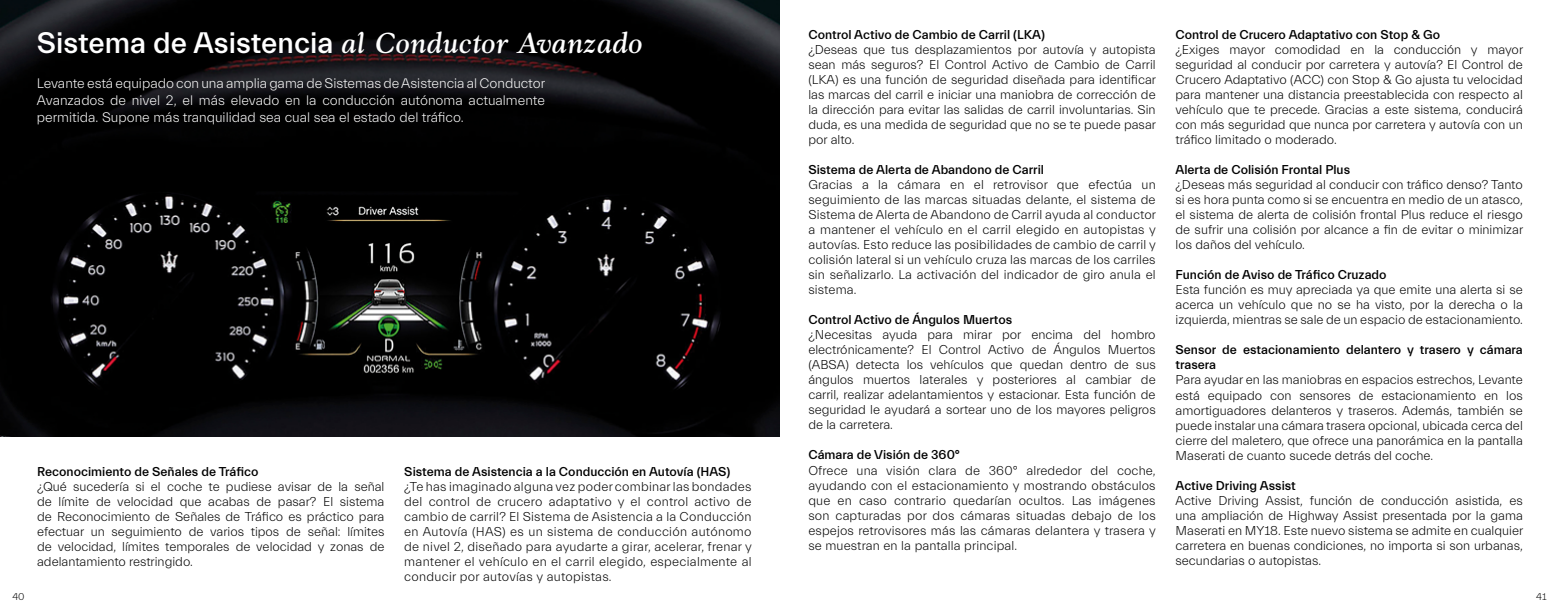
<style>
.page{position:relative;width:1560px;height:610px;background:#fff}
.page>*{position:absolute;margin:0;border:0;box-sizing:border-box;transform-origin:0 0}
.t1{font:500 30px "Everett";color:#fff}
.t2{font:300 14px/16.8px "Everett";color:#fff;text-align:justify}
.t3{font:300 13px/15px "Everett";color:#000;text-align:justify}
.t4{font:500 13px/15px "Everett";color:#000}
.t5{font:300 10px "Everett";color:#000}
.s1{font-family:"Anko";font-style:italic}
</style>
<div class="page">
<img style="left:0;top:0;width:780px;height:437px">
<h1 class="t1" style="left:37px;top:27px;width:606px">Sistema de Asistencia <span class="s1">al Conductor Avanzado</span></h1>
<p class="t2" style="left:37px;top:75px;width:510px">Levante está equipado con una amplia gama de Sistemas de Asistencia al Conductor Avanzados de nivel 2, el más elevado en la conducción autónoma actualmente permitida. Supone más tranquilidad sea cual sea el estado del tráfico.</p>
<p class="t4" style="left:37px;top:464px;width:223px">Reconocimiento de Señales de Tráfico</p>
<p class="t3" style="left:37px;top:479px;width:349px">¿Qué sucedería si el coche te pudiese avisar de la señal de límite de velocidad que acabas de pasar? El sistema de Reconocimiento de Señales de Tráfico es práctico para efectuar un seguimiento de varios tipos de señal: límites de velocidad, límites temporales de velocidad y zonas de adelantamiento restringido.</p>
<p class="t4" style="left:404px;top:464px;width:328px">Sistema de Asistencia a la Conducción en Autovía (HAS)</p>
<p class="t3" style="left:404px;top:479px;width:349px">¿Te has imaginado alguna vez poder combinar las bondades del control de crucero adaptativo y el control activo de cambio de carril? El Sistema de Asistencia a la Conducción en Autovía (HAS) es un sistema de conducción autónomo de nivel 2, diseñado para ayudarte a girar, acelerar, frenar y mantener el vehículo en el carril elegido, especialmente al conducir por autovías y autopistas.</p>
<p class="t4" style="left:808px;top:27px;width:238px">Control Activo de Cambio de Carril (LKA)</p>
<p class="t3" style="left:808px;top:42px;width:349px">¿Deseas que tus desplazamientos por autovía y autopista sean más seguros? El Control Activo de Cambio de Carril (LKA) es una función de seguridad diseñada para identificar las marcas del carril e iniciar una maniobra de corrección de la dirección para evitar las salidas de carril involuntarias. Sin duda, es una medida de seguridad que no se te puede pasar por alto.</p>
<p class="t4" style="left:808px;top:162px;width:237px">Sistema de Alerta de Abandono de Carril</p>
<p class="t3" style="left:808px;top:177px;width:349px">Gracias a la cámara en el retrovisor que efectúa un seguimiento de las marcas situadas delante, el sistema de Sistema de Alerta de Abandono de Carril ayuda al conductor a mantener el vehículo en el carril elegido en autopistas y autovías. Esto reduce las posibilidades de cambio de carril y colisión lateral si un vehículo cruza las marcas de los carriles sin señalizarlo. La activación del indicador de giro anula el sistema.</p>
<p class="t4" style="left:808px;top:312px;width:205px">Control Activo de Ángulos Muertos</p>
<p class="t3" style="left:808px;top:327px;width:349px">¿Necesitas ayuda para mirar por encima del hombro electrónicamente? El Control Activo de Ángulos Muertos (ABSA) detecta los vehículos que quedan dentro de sus ángulos muertos laterales y posteriores al cambiar de carril, realizar adelantamientos y estacionar. Esta función de seguridad le ayudará a sortear uno de los mayores peligros de la carretera.</p>
<p class="t4" style="left:808px;top:448px;width:153px">Cámara de Visión de 360°</p>
<p class="t3" style="left:808px;top:462px;width:349px">Ofrece una visión clara de 360° alrededor del coche, ayudando con el estacionamiento y mostrando obstáculos que en caso contrario quedarían ocultos. Las imágenes son capturadas por dos cámaras situadas debajo de los espejos retrovisores más las cámaras delantera y trasera y se muestran en la pantalla principal.</p>
<p class="t4" style="left:1175px;top:28px;width:266px">Control de Crucero Adaptativo con Stop &amp; Go</p>
<p class="t3" style="left:1175px;top:42px;width:349px">¿Exiges mayor comodidad en la conducción y mayor seguridad al conducir por carretera y autovía? El Control de Crucero Adaptativo (ACC) con Stop &amp; Go ajusta tu velocidad para mantener una distancia preestablecida con respecto al vehículo que te precede. Gracias a este sistema, conducirá con más seguridad que nunca por carretera y autovía con un tráfico limitado o moderado.</p>
<p class="t4" style="left:1175px;top:163px;width:176px">Alerta de Colisión Frontal Plus</p>
<p class="t3" style="left:1175px;top:177px;width:349px">¿Deseas más seguridad al conducir con tráfico denso? Tanto si es hora punta como si se encuentra en medio de un atasco, el sistema de alerta de colisión frontal Plus reduce el riesgo de sufrir una colisión por alcance a fin de evitar o minimizar los daños del vehículo.</p>
<p class="t4" style="left:1175px;top:268px;width:212px">Función de Aviso de Tráfico Cruzado</p>
<p class="t3" style="left:1175px;top:283px;width:349px">Esta función es muy apreciada ya que emite una alerta si se acerca un vehículo que no se ha visto, por la derecha o la izquierda, mientras se sale de un espacio de estacionamiento.</p>
<p class="t4" style="left:1175px;top:343px;width:349px">Sensor de estacionamiento delantero y trasero y cámara trasera</p>
<p class="t3" style="left:1175px;top:373px;width:349px">Para ayudar en las maniobras en espacios estrechos, Levante está equipado con sensores de estacionamiento en los amortiguadores delanteros y traseros. Además, también se puede instalar una cámara trasera opcional, ubicada cerca del cierre del maletero, que ofrece una panorámica en la pantalla Maserati de cuanto sucede detrás del coche.</p>
<p class="t4" style="left:1175px;top:478px;width:122px">Active Driving Assist</p>
<p class="t3" style="left:1175px;top:493px;width:349px">Active Driving Assist, función de conducción asistida, es una ampliación de Highway Assist presentada por la gama Maserati en MY18. Este nuevo sistema se admite en cualquier carretera en buenas condiciones, no importa si son urbanas, secundarias o autopistas.</p>
<p class="t5" style="left:12px;top:591px;width:14px">40</p>
<p class="t5" style="left:1535px;top:591px;width:12px">41</p>
</div>
